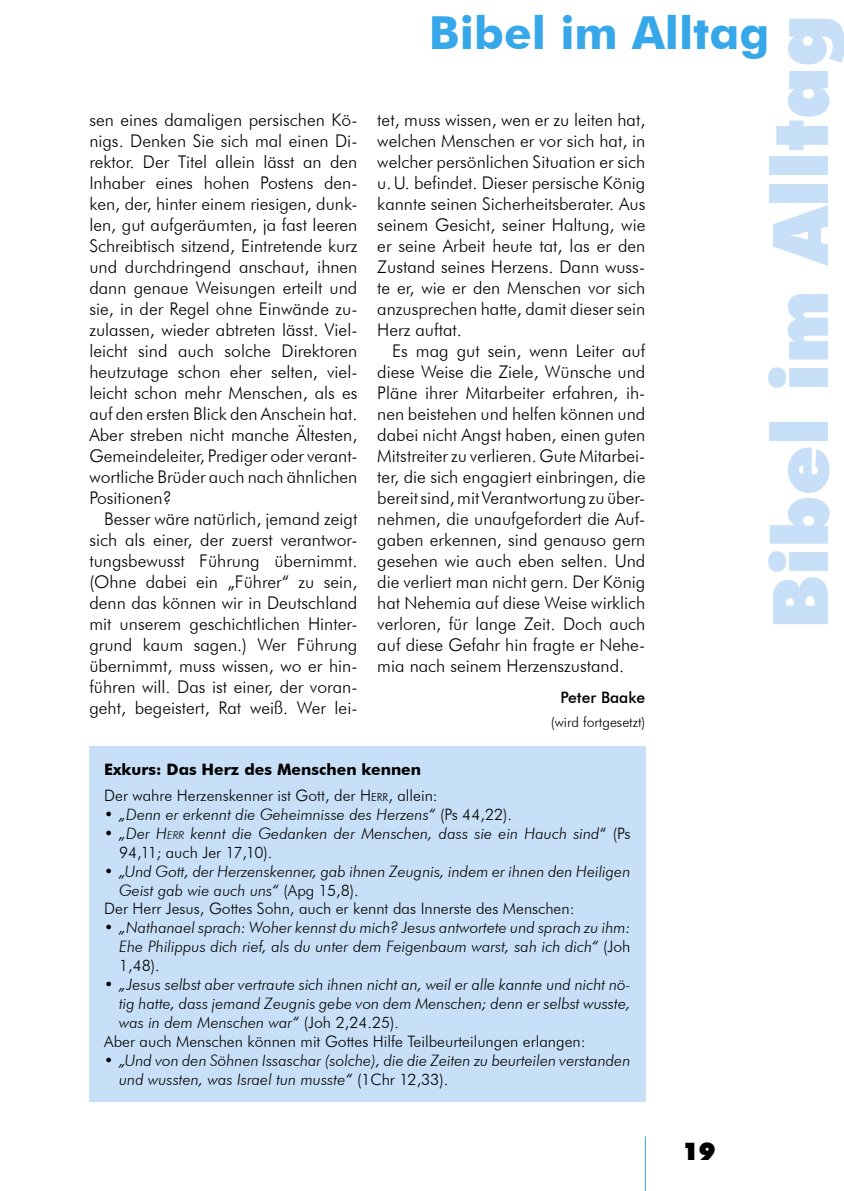
<style>
.page{position:relative;width:844px;height:1191px;background:#fff}
.page>*{position:absolute;margin:0;border:0;box-sizing:border-box;transform-origin:0 0}
.t1{font:900 77px "Futura BT";color:#c8e0f7}
.t2{font:700 45.5px "Futura BT";color:#36a7e9}
.t3{font:900 24.5px "Futura BT";color:#000}
.Fließtext{font:300 17.5px/21px "Futura BT";color:#000;text-align:justify}
.Fließtext_Aufzählung{font:italic 300 15.75px/18.9px "Futura BT";color:#000}
.Fließtext_nach_Titel{font:300 15.75px "Futura BT";color:#000}
.Untertitel{font:700 15.75px "Futura BT";color:#000}
.Autor{font:500 15.75px "Futura BT";color:#000}
.Fließtext-2{font:300 14px "Futura BT";color:#000}
.s1{font-size:11.03px}
.s2{font-style:normal}
</style>
<div class="page">
<hr style="left:644px;top:1136px;width:1px;height:55px;background:#36a7e9">
<div style="left:89px;top:746px;width:556px;height:355px;background:#c8e0f7"></div>
<h2 class="t2" style="left:429px;top:6px;width:342px">Bibel im Alltag</h2>
<h1 class="t1" style="left:753px;top:629px;width:616px;rotate:-90deg">Bibel im Alltag</h1>
<p class="Fließtext" style="left:89px;top:109px;width:269px">sen eines damaligen persischen Kö&shy;nigs. Denken Sie sich mal einen Di&shy;rektor. Der Titel allein lässt an den Inhaber eines hohen Postens den&shy;ken, der, hinter einem riesigen, dunk&shy;len, gut aufgeräumten, ja fast leeren Schreibtisch sitzend, Eintretende kurz und durchdringend anschaut, ihnen dann genaue Weisungen erteilt und sie, in der Regel ohne Einwände zu&shy;zulassen, wieder abtreten lässt. Viel&shy;leicht sind auch solche Direktoren heutzutage schon eher selten, viel&shy;leicht schon mehr Menschen, als es auf den ersten Blick den Anschein hat.<br>Aber streben nicht manche Ältesten, Gemeindeleiter, Prediger oder verant&shy;wortliche Brüder auch nach ähnlichen Positionen?</p>
<p class="Fließtext" style="left:89px;top:508px;width:269px;text-indent:15px">Besser wäre natürlich, jemand zeigt sich als einer, der zuerst verantwor&shy;tungsbewusst Führung übernimmt. (Ohne dabei ein „Führer“ zu sein, denn das können wir in Deutschland mit unserem geschichtlichen Hinter&shy;grund kaum sagen.) Wer Führung übernimmt, muss wissen, wo er hin&shy;führen will. Das ist einer, der voran&shy;geht, begeistert, Rat weiß. Wer lei-</p>
<p class="Fließtext" style="left:377px;top:109px;width:269px">tet, muss wissen, wen er zu leiten hat, welchen Menschen er vor sich hat, in welcher persönlichen Situation er sich u. U. befindet. Dieser persische König kannte seinen Sicherheitsberater. Aus seinem Gesicht, seiner Haltung, wie er seine Arbeit heute tat, las er den Zustand seines Herzens. Dann wuss&shy;te er, wie er den Menschen vor sich anzusprechen hatte, damit dieser sein Herz auftat.</p>
<p class="Fließtext" style="left:377px;top:340px;width:269px;text-indent:15px">Es mag gut sein, wenn Leiter auf diese Weise die Ziele, Wünsche und Pläne ihrer Mitarbeiter erfahren, ih&shy;nen beistehen und helfen können und dabei nicht Angst haben, einen guten Mitstreiter zu verlieren. Gute Mitarbei&shy;ter, die sich engagiert einbringen, die bereit sind, mit Verantwortung zu über&shy;nehmen, die unaufgefordert die Auf&shy;gaben erkennen, sind genauso gern gesehen wie auch eben selten. Und die verliert man nicht gern. Der König hat Nehemia auf diese Weise wirklich verloren, für lange Zeit. Doch auch auf diese Gefahr hin fragte er Nehe&shy;mia nach seinem Herzenszustand.</p>
<p class="Autor" style="left:560px;top:687px;width:86px">Peter Baake</p>
<p class="Fließtext-2" style="left:550px;top:713px;width:96px">(wird fortgesetzt)</p>
<p class="Untertitel" style="left:104px;top:760px;width:318px">Exkurs: Das Herz des Menschen kennen</p>
<p class="Fließtext_nach_Titel" style="left:104px;top:786px;width:335px">Der wahre Herzenskenner ist Gott, der H<span class="s1">ERR</span>, allein:</p>
<p class="Fließtext_Aufzählung" style="left:104px;top:804px;width:409px"><span class="s2">•</span> „Denn er erkennt die Geheimnisse des Herzens“ <span class="s2">(Ps 44,22).</span></p>
<p class="Fließtext_Aufzählung" style="left:119px;top:823px;width:512px;text-indent:-15px"><span class="s2">•</span> „Der H<span class="s1">ERR</span> kennt die Gedanken der Menschen, dass sie ein Hauch sind<span class="s2">“ (Ps<br>94,11; auch Jer 17,10).</span></p>
<p class="Fließtext_Aufzählung" style="left:119px;top:861px;width:512px;text-indent:-15px"><span class="s2">•</span> „Und Gott, der Herzenskenner, gab ihnen Zeugnis, indem er ihnen den Heiligen<br>Geist gab wie auch uns“ <span class="s2">(Apg 15,8).</span></p>
<p class="Fließtext_nach_Titel" style="left:104px;top:899px;width:471px">Der Herr Jesus, Gottes Sohn, auch er kennt das Innerste des Menschen:</p>
<p class="Fließtext_Aufzählung" style="left:119px;top:918px;width:512px;text-align:justify;text-indent:-15px"><span class="s2">•</span> „Nathanael sprach: Woher kennst du mich? Jesus antwortete und sprach zu ihm:<br>Ehe Philippus dich rief, als du unter dem Feigenbaum warst, sah ich dich“ <span class="s2">(Joh 1,48).</span></p>
<p class="Fließtext_Aufzählung" style="left:119px;top:975px;width:512px;text-align:justify;text-indent:-15px"><span class="s2">•</span> „Jesus selbst aber vertraute sich ihnen nicht an, weil er alle kannte und nicht nö&shy;tig hatte, dass jemand Zeugnis gebe von dem Menschen; denn er selbst wusste, was in dem Menschen war“ <span class="s2">(Joh 2,24.25).</span></p>
<p class="Fließtext_nach_Titel" style="left:104px;top:1031px;width:482px">Aber auch Menschen können mit Gottes Hilfe Teilbeurteilungen erlangen:</p>
<p class="Fließtext_Aufzählung" style="left:119px;top:1050px;width:512px;text-indent:-15px">• „Und von den Söhnen Issaschar (solche), die die Zeiten zu beurteilen verstanden und wussten, was Israel tun musste“ <span class="s2">(1Chr 12,33).</span></p>
<h3 class="t3" style="left:682px;top:1136px;width:35px">19</h3>
</div>
